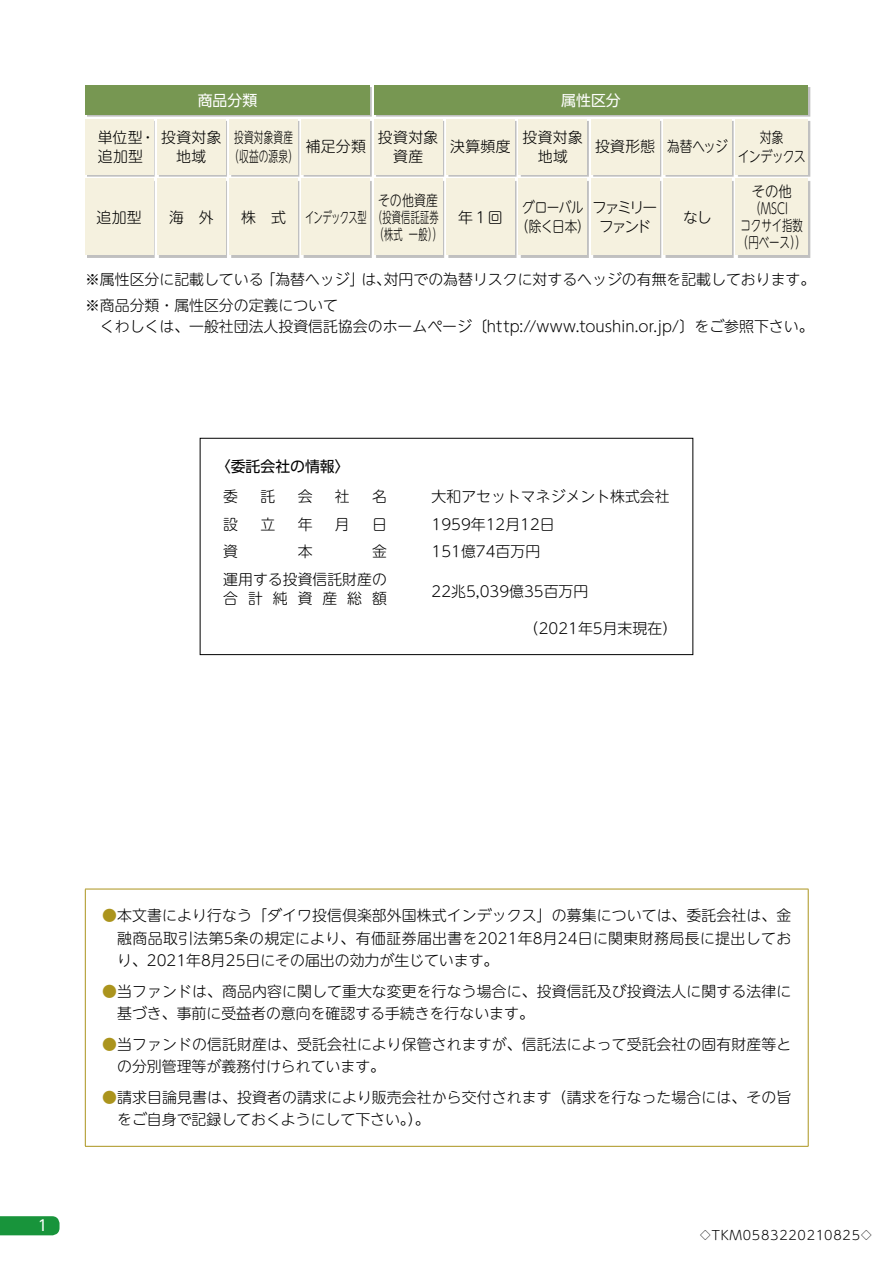
<style>
.page{position:relative;width:893px;height:1263px;background:#fff}
.page>*{position:absolute;margin:0;border:0;box-sizing:border-box;transform-origin:0 0}
.t1{font:300 14.85px/22.4px "UD Shin M Go Pro";color:#000}
.t2{font:300 14.85px "UD Shin M Go Pro";color:#000;scale:.62 1}
.t3{font:300 14.85px/17px "UD Shin M Go Pro";color:#000;text-align:center;scale:.9 1}
.t4{font:300 14.85px/19.2px "UD Shin M Go Pro";letter-spacing:.025em;color:#000;text-align:center;scale:.65 1}
.t5{font:300 14.85px/19.2px "UD Shin M Go Pro";letter-spacing:.025em;color:#000}
.t6{font:300 14.85px/19.2px "UD Shin M Go Pro";letter-spacing:-.035em;color:#000;text-align:center;scale:.85 1}
.t7{font:14.85px "UD Shin Go Pro";color:#fff}
.t8{font:14.85px "UD Shin Go Pro";color:#000}
.t9{font:300 14.85px/19.2px "UD Shin M Go Pro";letter-spacing:-.16em;color:#000;text-align:center}
.t10{font:300 14.85px/19.2px "UD Shin M Go Pro";letter-spacing:-.065em;color:#000;text-align:center;scale:.8 1}
.t11{font:300 14.85px "UD Shin M Go Pro";letter-spacing:.665em;color:#000}
.t12{font:300 14.85px "UD Shin M Go Pro";color:#000;scale:.8 1}
.t13{font:300 12.75px "UD Shin M Go Pro";letter-spacing:.055em;color:#000}
.s1{color:#ab941d}
.s2{font-size:10.5px}
</style>
<div class="page">
<svg style="left:0;top:1216px;width:60px;height:19px"></svg>
<div style="left:200px;top:438px;width:493px;height:217px;border:1px solid #000"></div>
<hr style="left:85px;top:889px;width:723px;height:1px;background:#ab941d">
<hr style="left:85px;top:889px;width:1px;height:257px;background:#ab941d">
<hr style="left:808px;top:889px;width:1px;height:257px;background:#ab941d">
<hr style="left:85px;top:1146px;width:723px;height:1px;background:#ab941d">
<div style="left:87px;top:87px;width:723px;height:170px;background:#000;opacity:.25"></div>
<div style="left:374px;top:85px;width:434px;height:30px;background:#779752"></div>
<div style="left:85px;top:85px;width:285px;height:30px;background:#779752"></div>
<div style="left:85px;top:119px;width:68px;height:55px;background:#f5f1df"></div>
<div style="left:230px;top:119px;width:68px;height:55px;background:#f5f1df"></div>
<div style="left:157px;top:119px;width:68px;height:55px;background:#f5f1df"></div>
<div style="left:302px;top:119px;width:68px;height:55px;background:#f5f1df"></div>
<div style="left:374px;top:119px;width:68px;height:55px;background:#f5f1df"></div>
<div style="left:446px;top:119px;width:68px;height:55px;background:#f5f1df"></div>
<div style="left:519px;top:119px;width:68px;height:55px;background:#f5f1df"></div>
<div style="left:591px;top:119px;width:68px;height:55px;background:#f5f1df"></div>
<div style="left:663px;top:119px;width:68px;height:55px;background:#f5f1df"></div>
<div style="left:736px;top:119px;width:72px;height:55px;background:#f5f1df"></div>
<div style="left:85px;top:179px;width:68px;height:76px;background:#f5f1df"></div>
<div style="left:230px;top:179px;width:68px;height:76px;background:#f5f1df"></div>
<div style="left:157px;top:179px;width:68px;height:76px;background:#f5f1df"></div>
<div style="left:302px;top:179px;width:68px;height:76px;background:#f5f1df"></div>
<div style="left:374px;top:179px;width:68px;height:76px;background:#f5f1df"></div>
<div style="left:446px;top:179px;width:68px;height:76px;background:#f5f1df"></div>
<div style="left:519px;top:179px;width:68px;height:76px;background:#f5f1df"></div>
<div style="left:591px;top:179px;width:68px;height:76px;background:#f5f1df"></div>
<div style="left:663px;top:179px;width:68px;height:76px;background:#f5f1df"></div>
<div style="left:736px;top:179px;width:72px;height:76px;background:#f5f1df"></div>
<p class="t7" style="left:198px;top:88px;width:61px">商品分類</p>
<p class="t7" style="left:561px;top:88px;width:61px">属性区分</p>
<p class="t5" style="left:98px;top:127px;width:125px">単位型・投資対象追加型</p>
<p class="t4" style="left:229px;top:127px;width:107px">投資対象資産（収益の源泉）</p>
<p class="t1" style="left:306px;top:135px;width:62px">補足分類</p>
<p class="t1" style="left:378px;top:127px;width:62px;line-height:19.2px;text-align:center">投資対象資産</p>
<p class="t1" style="left:450px;top:135px;width:62px">決算頻度</p>
<p class="t1" style="left:522px;top:127px;width:62px;line-height:19.2px;text-align:center">投資対象地域</p>
<p class="t1" style="left:595px;top:135px;width:134px">投資形態 為替ヘッジ</p>
<p class="t10" style="left:738px;top:127px;width:86px">対象<br>インデックス</p>
<p class="t1" style="left:176px;top:144px;width:32px">地域</p>
<p class="t12" style="left:378px;top:188px;width:76px">その他資産</p>
<p class="t2" style="left:375px;top:222px;width:109px">（株式 一般））</p>
<p class="t1" style="left:96px;top:205px;width:47px">追加型</p>
<p class="t1" style="left:169px;top:205px;width:46px">海　外</p>
<p class="t1" style="left:241px;top:205px;width:46px">株　式</p>
<p class="t2" style="left:305px;top:205px;width:217px">インデックス型 （投資信託証券</p>
<p class="t1" style="left:458px;top:205px;width:46px">年１回</p>
<p class="t6" style="left:516px;top:197px;width:88px">グローバル（除く日本）</p>
<p class="t9" style="left:592px;top:197px;width:67px">ファミリーファンド</p>
<p class="t1" style="left:683px;top:205px;width:30px">なし</p>
<p class="t3" style="left:738px;top:182px;width:77px">その他（MSCI<br>コクサイ指数（円ベース））</p>
<p class="t1" style="left:85px;top:266px;width:732px;line-height:25.5px">※属性区分に記載している「為替ヘッジ」は、対円での為替リスクに対するヘッジの有無を記載しております。※商品分類・属性区分の定義について</p>
<p class="t1" style="left:85px;top:314px;width:730px">　くわしくは、一般社団法人投資信託協会のホームページ〔http://www.toushin.or.jp/ 〕をご参照下さい。</p>
<p class="t8" style="left:216px;top:455px;width:135px">〈委託会社の情報〉</p>
<p class="t1" style="left:223px;top:484px;width:16px">委</p>
<p class="t1" style="left:260px;top:484px;width:16px">託</p>
<p class="t1" style="left:298px;top:484px;width:16px">会</p>
<p class="t1" style="left:335px;top:484px;width:16px">社</p>
<p class="t1" style="left:372px;top:484px;width:16px">名</p>
<p class="t1" style="left:223px;top:512px;width:16px">設</p>
<p class="t1" style="left:260px;top:512px;width:16px">立</p>
<p class="t1" style="left:298px;top:512px;width:16px">年</p>
<p class="t1" style="left:335px;top:512px;width:16px">月</p>
<p class="t1" style="left:372px;top:512px;width:16px">日</p>
<p class="t1" style="left:223px;top:540px;width:16px">資</p>
<p class="t1" style="left:298px;top:540px;width:16px">本</p>
<p class="t1" style="left:223px;top:537px;width:165px;line-height:27.6px;text-align:right">金<br>運用する投資信託財産の</p>
<p class="t11" style="left:223px;top:586px;width:165px">合計純資産総額</p>
<p class="t1" style="left:432px;top:482px;width:240px;line-height:27.6px">大和アセットマネジメント株式会社<br>1959年12月12日<br>151億74百万円</p>
<p class="t1" style="left:432px;top:579px;width:158px">22兆5,039億35百万円</p>
<p class="t1" style="left:524px;top:616px;width:155px">（2021年5月末現在）</p>
<p class="t7" style="left:38px;top:1214px;width:11px">1</p>
<p class="t1" style="left:117px;top:904px;width:676px;text-align:justify;text-indent:-15px"><span class="s1">●</span>本文書により行なう「ダイワ投信倶楽部外国株式インデックス」の募集については、委託会社は、金融商品取引法第5条の規定により、有価証券届出書を2021年8月24日に関東財務局長に提出しており、2021年8月25日にその届出の効力が生じています。</p>
<p class="t1" style="left:117px;top:979px;width:676px;text-indent:-15px"><span class="s1">●</span>当ファンドは、商品内容に関して重大な変更を行なう場合に、投資信託及び投資法人に関する法律に基づき、事前に受益者の意向を確認する手続きを行ないます。</p>
<p class="t1" style="left:117px;top:1032px;width:676px;text-indent:-15px"><span class="s1">●</span>当ファンドの信託財産は、受託会社により保管されますが、信託法によって受託会社の固有財産等との分別管理等が義務付けられています。</p>
<p class="t1" style="left:117px;top:1085px;width:676px;text-indent:-15px"><span class="s1">●</span>請求目論見書は、投資者の請求により販売会社から交付されます（請求を行なった場合には、その旨をご自身で記録しておくようにして下さい。）。</p>
<p class="t13" style="left:700px;top:1225px;width:173px"><span class="s2">◇</span>TKM0583220210825<span class="s2">◇</span></p>
</div>
